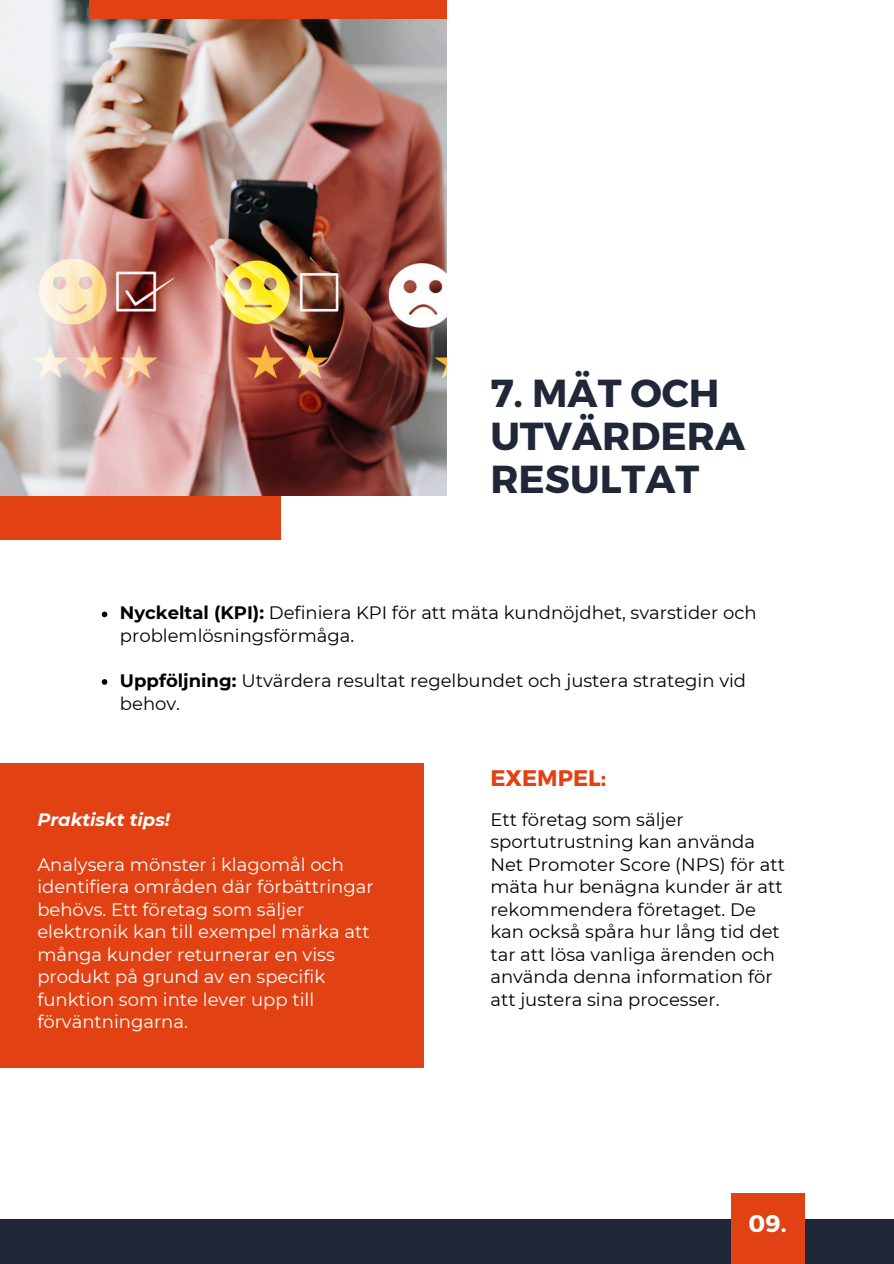
<style>
.page{position:relative;width:894px;height:1264px;background:#fff}
.page>*{position:absolute;margin:0;border:0;box-sizing:border-box;transform-origin:0 0}
.t1{font:700 39px/42.8px "Montserrat";color:#202738}
.t2{font:700 24px "Montserrat";color:#fff}
.t3{font:700 22.5px "Montserrat";color:#e14113}
.t4{font:18px/22.5px "Montserrat";color:#000}
.t5{font:18px/22.5px "Montserrat";color:#fff}
.t6{font:italic 700 18px "Montserrat";color:#fff}
.s1{font-weight:700}
</style>
<div class="page">
<div style="left:0;top:495px;width:281px;height:45px;background:#e14113"></div>
<img style="left:0;top:0;width:446px;height:495px">
<div style="left:89px;top:0;width:357px;height:19px;background:#e14113"></div>
<svg style="left:102px;top:611px;width:5px;height:6px"></svg>
<svg style="left:102px;top:679px;width:5px;height:5px"></svg>
<div style="left:0;top:1219px;width:893px;height:44px;background:#202738"></div>
<div style="left:730px;top:1192px;width:74px;height:71px;background:#e14113"></div>
<div style="left:0;top:763px;width:423px;height:305px;background:#e14113"></div>
<h1 class="t1" style="left:490px;top:370px;width:256px">7. MÄT OCH<br>UTVÄRDERA<br>RESULTAT</h1>
<p class="t4" style="left:120px;top:601px;width:638px"><span class="s1">Nyckeltal (KPI):</span> Definiera KPI för att mäta kundnöjdhet, svarstider och problemlösningsförmåga.</p>
<p class="t4" style="left:120px;top:669px;width:627px"><span class="s1">Uppföljning:</span> Utvärdera resultat regelbundet och justera strategin vid behov.</p>
<p class="t6" style="left:37px;top:808px;width:134px">Praktiskt tips!</p>
<h2 class="t5" style="left:37px;top:853px;width:338px">Analysera mönster i klagomål och identifiera områden där förbättringar behövs. Ett företag som säljer elektronik kan till exempel märka att många kunder returnerar en viss produkt på grund av en specifik funktion som inte lever upp till förväntningarna.</h2>
<p class="t3" style="left:490px;top:763px;width:117px">EXEMPEL:</p>
<h2 class="t4" style="left:490px;top:808px;width:296px">Ett företag som säljer sportutrustning kan använda<br>Net Promoter Score (NPS) för att mäta hur benägna kunder är att rekommendera företaget. De kan också spåra hur lång tid det tar att lösa vanliga ärenden och använda denna information för att justera sina processer.</h2>
<h3 class="t2" style="left:748px;top:1207px;width:39px">09.</h3>
</div>
